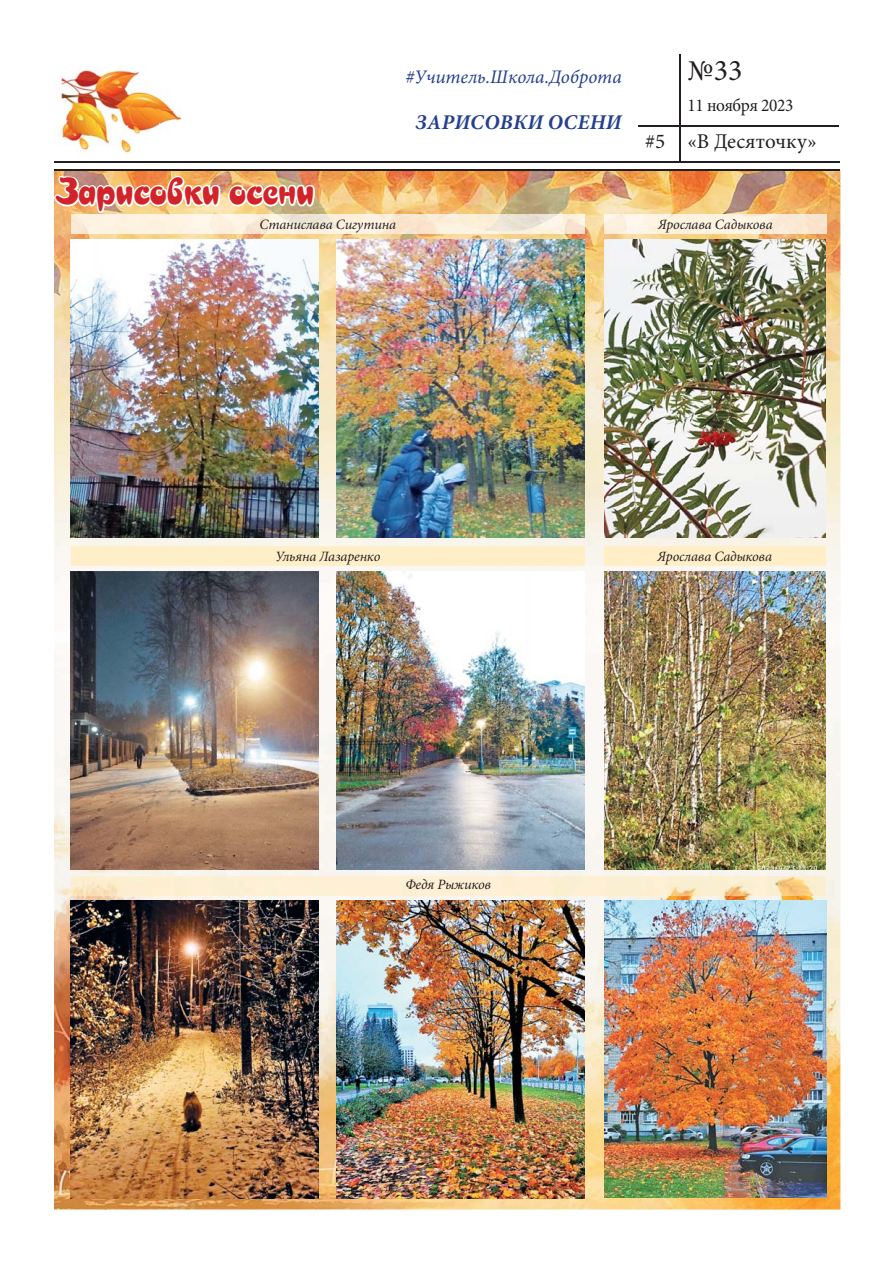
<style>
.page{position:relative;width:893px;height:1263px;background:#fff}
.page>*{position:absolute;margin:0;border:0;box-sizing:border-box;transform-origin:0 0}
.t1{font:39px "Asylbek M29 kz";letter-spacing:-.01em;color:#d2232a}
.t2{font:30px "Minion Pro";color:#231f20}
.t3{font:21px "Minion Pro";color:#231f20}
.t4{font:italic 700 21px "Minion Pro";letter-spacing:.01em;color:#25408e}
.t5{font:italic 19.2px "Minion Pro";color:#25408e}
.t6{font:18px "Minion Pro";letter-spacing:-.02em;color:#231f20;scale:.96 1}
.t7{font:italic 14.25px "Minion Pro";letter-spacing:-.01em;color:#231f20}
</style>
<div class="page">
<img style="left:54px;top:170px;width:786px;height:103px">
<img style="left:54px;top:273px;width:51px;height:937px">
<img style="left:316px;top:273px;width:52px;height:937px">
<img style="left:579px;top:273px;width:51px;height:937px">
<img style="left:789px;top:273px;width:51px;height:937px">
<img style="left:105px;top:537px;width:211px;height:35px">
<img style="left:368px;top:537px;width:211px;height:35px">
<img style="left:630px;top:537px;width:159px;height:35px">
<img style="left:105px;top:870px;width:211px;height:31px">
<img style="left:368px;top:870px;width:211px;height:31px">
<img style="left:630px;top:870px;width:159px;height:31px">
<img style="left:105px;top:1198px;width:211px;height:12px">
<img style="left:368px;top:1198px;width:211px;height:12px">
<img style="left:630px;top:1198px;width:159px;height:12px">
<hr style="left:54px;top:169px;width:785px;height:2px;background:#231f20">
<hr style="left:54px;top:161px;width:785px;height:1px;background:#231f20">
<hr style="left:680px;top:54px;width:1px;height:107px;background:#231f20">
<hr style="left:638px;top:125px;width:201px;height:2px;background:#231f20">
<img style="left:54px;top:176px;width:261px;height:37px">
<img style="left:71px;top:214px;width:514px;height:19px">
<img style="left:604px;top:214px;width:222px;height:19px">
<div style="left:71px;top:546px;width:514px;height:19px;background:#ffefc8"></div>
<img style="left:71px;top:876px;width:754px;height:19px">
<div style="left:604px;top:546px;width:221px;height:19px;background:#ffeec7"></div>
<img style="left:71px;top:240px;width:248px;height:297px">
<img style="left:336px;top:240px;width:249px;height:297px">
<img style="left:71px;top:572px;width:248px;height:298px">
<img style="left:336px;top:572px;width:249px;height:298px">
<img style="left:71px;top:901px;width:248px;height:297px">
<img style="left:336px;top:901px;width:249px;height:297px">
<img style="left:604px;top:901px;width:222px;height:297px">
<img style="left:56px;top:68px;width:126px;height:86px">
<img style="left:604px;top:240px;width:221px;height:297px">
<img style="left:604px;top:572px;width:221px;height:298px">
<h3 class="t5" style="left:405px;top:65px;width:218px">#Учитель.Школа.Доброта</h3>
<h3 class="t4" style="left:416px;top:110px;width:207px">ЗАРИСОВКИ ОСЕНИ</h3>
<h3 class="t3" style="left:645px;top:129px;width:22px">#5</h3>
<h2 class="t2" style="left:687px;top:52px;width:56px">№33</h2>
<p class="t6" style="left:687px;top:95px;width:112px">11 ноября 2023</p>
<h3 class="t3" style="left:687px;top:129px;width:131px">«В Десяточку»</h3>
<h1 class="t1" style="left:55px;top:169px;width:261px">Зарисовки осени</h1>
<p class="t7" style="left:260px;top:215px;width:138px">Станислава Сигутина</p>
<p class="t7" style="left:658px;top:215px;width:116px">Ярослава Садыкова</p>
<p class="t7" style="left:275px;top:548px;width:107px">Ульяна Лазаренко</p>
<p class="t7" style="left:405px;top:875px;width:87px">Федя Рыжиков</p>
<p class="t7" style="left:657px;top:548px;width:116px">Ярослава Садыкова</p>
</div>
